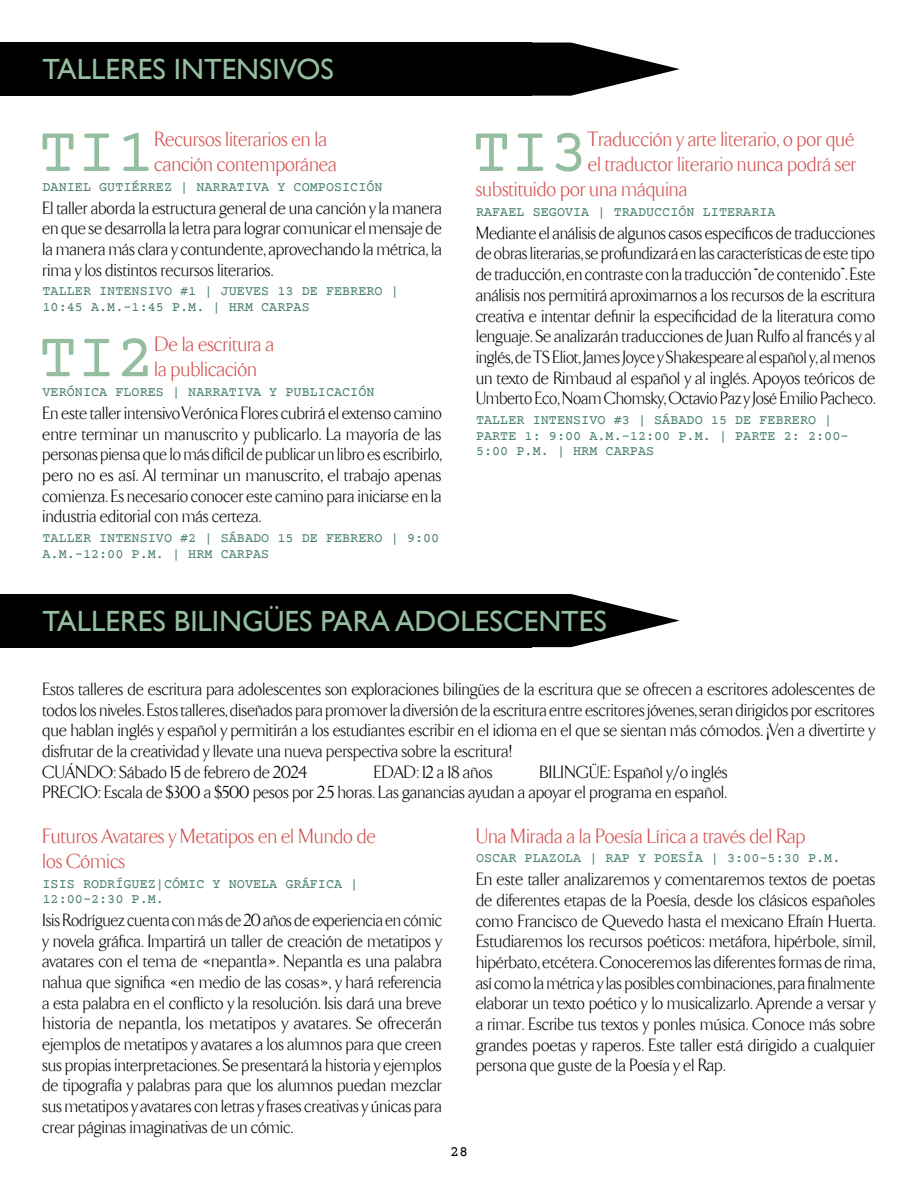
<style>
.page{position:relative;width:918px;height:1188px;background:#fff}
.page>*{position:absolute;margin:0;border:0;box-sizing:border-box;transform-origin:0 0}
.t1{font:64.5px "Courier Prime";color:#95bea0}
.t2{font:29.25px "Gill Sans";color:#95bea0}
.t3{font:300 21px/25.2px "TF Arrow";color:#d14d4b}
.t4{font:300 18px/20.7px "TF Arrow";color:#000;text-align:justify}
.t5{font:15px "Courier Prime";color:#000}
.t6{font:13.5px/15.6px "Courier Prime";color:#4b8173}
</style>
<div class="page">
<svg style="left:531px;top:43px;width:149px;height:53px"></svg>
<div style="left:0;top:43px;width:531px;height:53px;background:#000"></div>
<svg style="left:531px;top:594px;width:149px;height:53px"></svg>
<div style="left:0;top:594px;width:531px;height:53px;background:#000"></div>
<h2 class="t2" style="left:43px;top:52px;width:257px">TALLERES INTENSIVOS</h2>
<h1 class="t1" style="left:39px;top:114px;width:118px">TI1</h1>
<p class="t3" style="left:155px;top:127px;width:184px">Recursos literarios en la canción contemporánea</p>
<p class="t6" style="left:43px;top:180px;width:18px">DANIEL</p>
<p class="t6" style="left:99px;top:180px;width:18px">GUTIÉRRE</p>
<p class="t6" style="left:164px;top:180px;width:50px">Z | NARRATIVA</p>
<p class="t6" style="left:277px;top:180px;width:34px">Y COMPOSICIÓN</p>
<p class="t4" style="left:43px;top:198px;width:401px">El taller aborda la estructura general de una canción y la manera en que se desarrolla la letra para lograr comunicar el mensaje de la manera más clara y contundente, aprovechando la métrica, la rima y los distintos recursos literarios.</p>
<p class="t6" style="left:43px;top:285px;width:358px">TALLER INTENSIVO #1 | JUEVES 13 DE FEBRERO |<br>10:45 A.M.–1:45 P.M. | HRM CARPAS</p>
<h1 class="t1" style="left:39px;top:320px;width:118px">TI2</h1>
<p class="t3" style="left:155px;top:332px;width:121px">De la escritura a la publicación</p>
<p class="t6" style="left:43px;top:385px;width:18px">VERÓNICA</p>
<p class="t6" style="left:115px;top:385px;width:17px">FLORES</p>
<p class="t6" style="left:172px;top:385px;width:34px">| NARRATIVA</p>
<p class="t6" style="left:269px;top:385px;width:34px">Y PUBLICACIÓN</p>
<p class="t4" style="left:43px;top:403px;width:401px">En este taller intensivo Verónica Flores cubrirá el extenso camino entre terminar un manuscrito y publicarlo. La mayoría de las personas piensa que lo más difícil de publicar un libro es escribirlo, pero no es así. Al terminar un manuscrito, el trabajo apenas comienza. Es necesario conocer este camino para iniciarse en la industria editorial con más certeza.</p>
<p class="t6" style="left:43px;top:531px;width:398px">TALLER INTENSIVO #2 | SÁBADO 15 DE FEBRERO | 9:00<br>A.M.–12:00 P.M. | HRM CARPAS</p>
<h1 class="t1" style="left:472px;top:114px;width:118px">TI3</h1>
<p class="t3" style="left:588px;top:127px;width:268px">Traducción y arte literario, o por qué</p>
<p class="t3" style="left:588px;top:152px;width:270px">el traductor literario nunca podrá ser</p>
<p class="t3" style="left:476px;top:177px;width:213px">substituido por una máquina</p>
<p class="t6" style="left:476px;top:205px;width:18px">RAFAEL</p>
<p class="t6" style="left:533px;top:205px;width:18px">SEGOVIA</p>
<p class="t6" style="left:598px;top:205px;width:180px">| TRADUCCIÓN LITERARIA</p>
<p class="t4" style="left:476px;top:223px;width:401px">Mediante el análisis de algunos casos específicos de traducciones de obras literarias, se profundizará en las características de este tipo de traducción, en contraste con la traducción “de contenido”. Este análisis nos permitirá aproximarnos a los recursos de la escritura creativa e intentar definir la especificidad de la literatura como lenguaje. Se analizarán traducciones de Juan Rulfo al francés y al inglés, de TS Eliot, James Joyce y Shakespeare al español y, al menos un texto de Rimbaud al español y al inglés. Apoyos teóricos de Umberto Eco, Noam Chomsky, Octavio Paz y José Emilio Pacheco.</p>
<p class="t6" style="left:476px;top:413px;width:374px">TALLER INTENSIVO #3 | SÁBADO 15 DE FEBRERO |<br>PARTE 1: 9:00 A.M.–12:00 P.M. | PARTE 2: 2:00–<br>5:00 P.M. | HRM CARPAS</p>
<h2 class="t2" style="left:43px;top:604px;width:17px">TALLERE</h2>
<h2 class="t2" style="left:152px;top:604px;width:187px">S BILINGÜES PARA</h2>
<h2 class="t2" style="left:395px;top:604px;width:213px">ADOLESCENTES</h2>
<p class="t4" style="left:43px;top:679px;width:834px;text-align:left">Estos talleres de escritura para adolescentes son exploraciones bilingües de la escritura que se ofrecen a escritores adolescentes de todos los niveles. Estos talleres, diseñados para promover la diversión de la escritura entre escritores jóvenes, seran dirigidos por escritores que hablan inglés y español y permitirán a los estudiantes escribir en el idioma en el que se sientan más cómodos. ¡Ven a divertirte y disfrutar de la creatividad y llevate una nueva perspectiva sobre la escritura!<br>CUÁNDO: Sábado 15 de febrero de 2024</p>
<p class="t4" style="left:43px;top:762px;width:687px;text-align:right">BILINGÜE: Español y/o inglés<br>PRECIO: Escala de $300 a $500 pesos por 2.5 horas. Las ganancias ayudan a apoyar el programa en español.</p>
<p class="t3" style="left:476px;top:824px;width:331px">Una Mirada a la Poesía Lírica a través del Rap</p>
<p class="t6" style="left:476px;top:851px;width:17px">OSCAR</p>
<p class="t6" style="left:525px;top:851px;width:42px">PLAZOLA</p>
<p class="t6" style="left:589px;top:851px;width:82px">| RAP Y POESÍA</p>
<p class="t6" style="left:711px;top:851px;width:131px">| 3:00–5:30 P.M.</p>
<p class="t4" style="left:476px;top:869px;width:401px">En este taller analizaremos y comentaremos textos de poetas de diferentes etapas de la Poesía, desde los clásicos españoles como Francisco de Quevedo hasta el mexicano Efraín Huerta.<br>Estudiaremos los recursos poéticos: metáfora, hipérbole, símil, hipérbato, etcétera. Conoceremos las diferentes formas de rima, así como la métrica y las posibles combinaciones, para finalmente elaborar un texto poético y lo musicalizarlo. Aprende a versar y a rimar. Escribe tus textos y ponles música. Conoce más sobre grandes poetas y raperos. Este taller está dirigido a cualquier persona que guste de la Poesía y el Rap.</p>
<p class="t4" style="left:374px;top:762px;width:120px">EDAD: 12 a 18 años</p>
<p class="t3" style="left:43px;top:824px;width:335px">Futuros Avatares y Metatipos en el Mundo de los Cómics</p>
<p class="t6" style="left:43px;top:877px;width:17px">ISIS</p>
<p class="t6" style="left:83px;top:877px;width:17px">RODRÍGUE</p>
<p class="t6" style="left:148px;top:877px;width:34px">Z|CÓMIC</p>
<p class="t6" style="left:213px;top:877px;width:34px">Y NOVELA</p>
<p class="t6" style="left:286px;top:877px;width:18px">GRÁFICA</p>
<p class="t6" style="left:350px;top:877px;width:10px">|</p>
<p class="t6" style="left:43px;top:892px;width:123px">12:00–2:30 P.M.</p>
<p class="t4" style="left:43px;top:910px;width:401px">Isis Rodríguez cuenta con más de 20 años de experiencia en cómic y novela gráfica. Impartirá un taller de creación de metatipos y avatares con el tema de «nepantla». Nepantla es una palabra nahua que significa «en medio de las cosas», y hará referencia a esta palabra en el conflicto y la resolución. Isis dará una breve historia de nepantla, los metatipos y avatares. Se ofrecerán ejemplos de metatipos y avatares a los alumnos para que creen sus propias interpretaciones. Se presentará la historia y ejemplos de tipografía y palabras para que los alumnos puedan mezclar sus metatipos y avatares con letras y frases creativas y únicas para crear páginas imaginativas de un cómic.</p>
<p class="t5" style="left:450px;top:1143px;width:19px">28</p>
</div>
